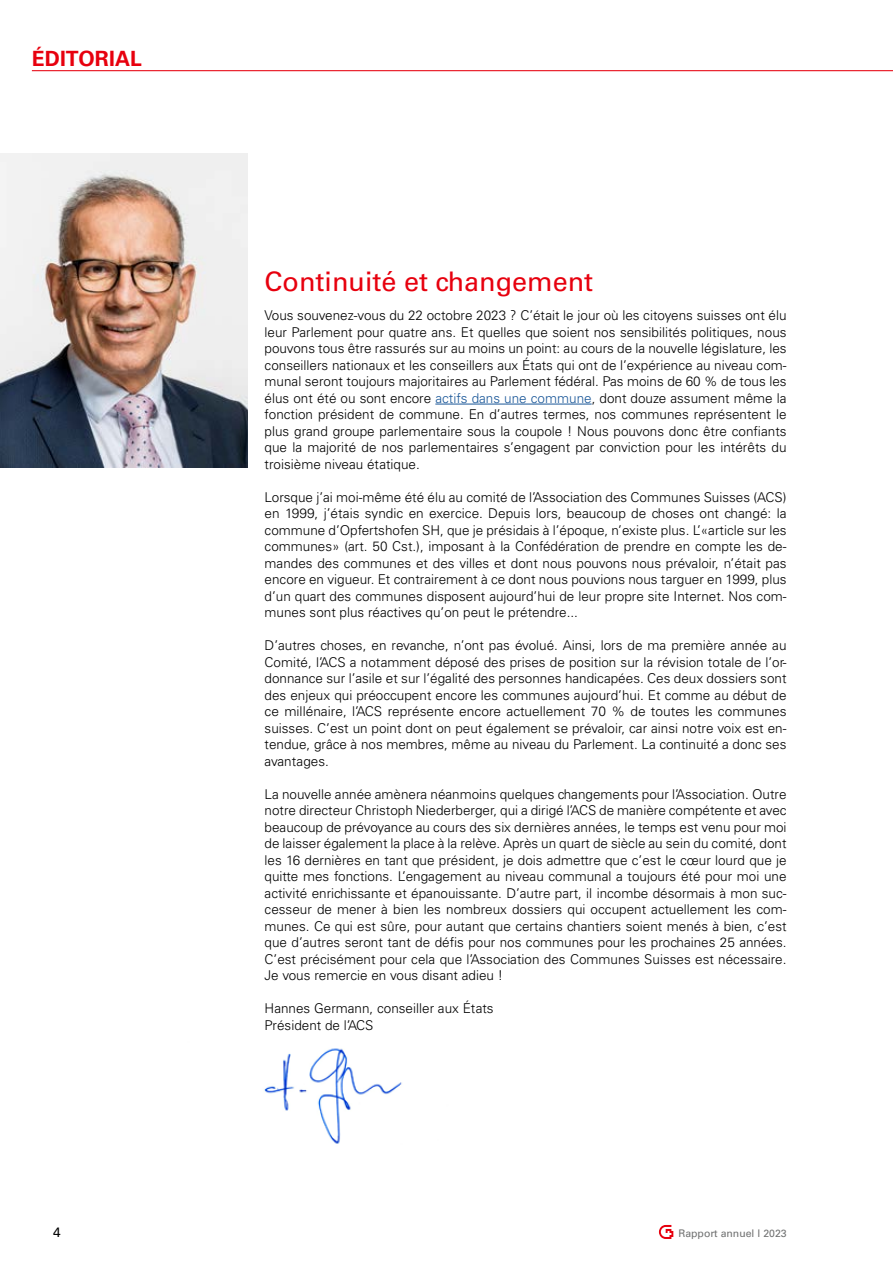
<style>
.page{position:relative;width:893px;height:1263px;background:#fff}
.page>*{position:absolute;margin:0;border:0;box-sizing:border-box;transform-origin:0 0}
.t1{font:27px "Univers LT Std";color:#e7000e}
.t2{font:700 21px "Univers LT Std";letter-spacing:.005em;color:#e7000e}
.t3{font:300 13.5px/16.5px "Univers LT Std";color:#000;text-align:justify}
.t4{font:13.5px "Univers LT Std";color:#000}
.t5{font:10.5px "Univers LT Std";color:#6f7070}
.s1{color:#1b5899}
</style>
<div class="page">
<svg style="left:659px;top:1225px;width:14px;height:14px"></svg>
<hr style="left:32px;top:70px;width:861px;height:1px;background:#e7000e">
<hr style="left:435px;top:404px;width:157px;height:1px;background:#1b5899">
<img style="left:264px;top:1048px;width:138px;height:96px">
<img style="left:0;top:153px;width:248px;height:315px">
<h2 class="t2" style="left:32px;top:46px;width:111px">ÉDITORIAL</h2>
<h1 class="t1" style="left:265px;top:265px;width:330px">Continuité et changement</h1>
<p class="t3" style="left:265px;top:307px;width:523px">Vous souvenez-vous du 22 octobre 2023 ? C’était le jour où les citoyens suisses ont élu leur Parlement pour quatre ans. Et quelles que soient nos sensibilités politiques, nous pouvons tous être rassurés sur au moins un point: au cours de la nouvelle législature, les conseillers nationaux et les conseillers aux États qui ont de l’expérience au niveau com&shy;munal seront toujours majoritaires au Parlement fédéral. Pas moins de 60 % de tous les élus ont été ou sont encore <span class="s1">actifs dans une commune</span>, dont douze assument même la fonction président de commune. En d’autres termes, nos communes représentent le plus grand groupe parlementaire sous la coupole ! Nous pouvons donc être confiants que la majorité de nos parlementaires s’engagent par conviction pour les intérêts du troisième niveau étatique.</p>
<p class="t3" style="left:265px;top:489px;width:523px">Lorsque j’ai moi-même été élu au comité de l’Association des Communes Suisses (ACS) en 1999, j’étais syndic en exercice. Depuis lors, beaucoup de choses ont changé: la commune d’Opfertshofen SH, que je présidais à l’époque, n’existe plus. L’«article sur les communes» (art. 50 Cst.), imposant à la Confédération de prendre en compte les de&shy;mandes des communes et des villes et dont nous pouvons nous prévaloir, n’était pas encore en vigueur. Et contrairement à ce dont nous pouvions nous targuer en 1999, plus d’un quart des communes disposent aujourd’hui de leur propre site Internet. Nos com&shy;munes sont plus réactives qu’on peut le prétendre...</p>
<p class="t3" style="left:265px;top:637px;width:523px">D’autres choses, en revanche, n’ont pas évolué. Ainsi, lors de ma première année au Comité, l’ACS a notamment déposé des prises de position sur la révision totale de l’or&shy;donnance sur l’asile et sur l’égalité des personnes handicapées. Ces deux dossiers sont des enjeux qui préoccupent encore les communes aujourd’hui. Et comme au début de ce millénaire, l’ACS représente encore actuellement 70 % de toutes les communes suisses. C’est un point dont on peut également se prévaloir, car ainsi notre voix est en&shy;tendue, grâce à nos membres, même au niveau du Parlement. La continuité a donc ses avantages.</p>
<p class="t3" style="left:265px;top:786px;width:523px">La nouvelle année amènera néanmoins quelques changements pour l’Association. Outre notre directeur Christoph Niederberger, qui a dirigé l’ACS de manière compétente et avec beaucoup de prévoyance au cours des six dernières années, le temps est venu pour moi de laisser également la place à la relève. Après un quart de siècle au sein du comité, dont les 16 dernières en tant que président, je dois admettre que c’est le cœur lourd que je quitte mes fonctions. L’engagement au niveau communal a toujours été pour moi une activité enrichissante et épanouissante. D’autre part, il incombe désormais à mon suc&shy;cesseur de mener à bien les nombreux dossiers qui occupent actuellement les com&shy;munes. Ce qui est sûre, pour autant que certains chantiers soient menés à bien, c’est que d’autres seront tant de défis pour nos communes pour les prochaines 25 années.<br>C’est précisément pour cela que l’Association des Communes Suisses est nécessaire.<br>Je vous remercie en vous disant adieu !</p>
<p class="t3" style="left:265px;top:1000px;width:231px">Hannes Germann, conseiller aux États<br>Président de l’ACS</p>
<p class="t4" style="left:53px;top:1225px;width:9px">4</p>
<p class="t5" style="left:679px;top:1227px;width:110px">Rapport annuel l 2023</p>
</div>
